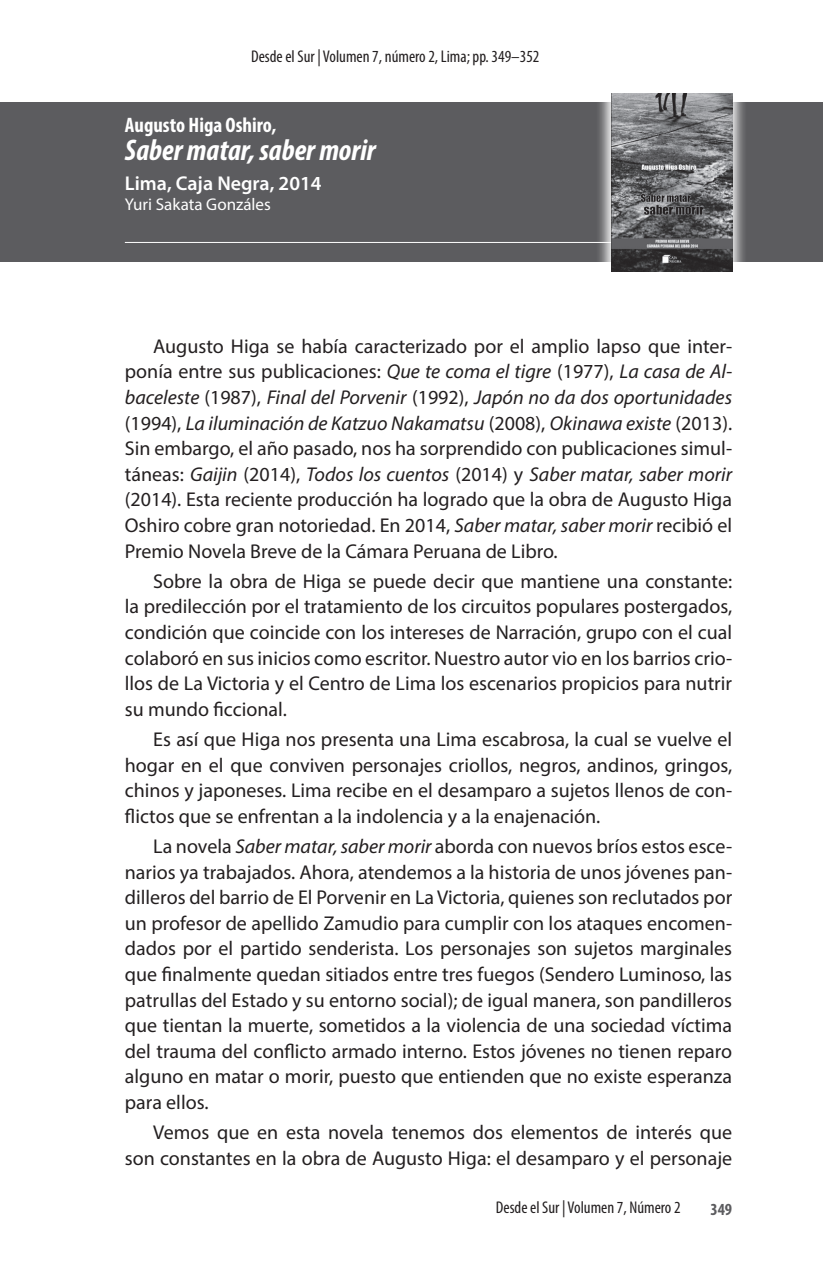
<style>
.page{position:relative;width:823px;height:1265px;background:#fff}
.page>*{position:absolute;margin:0;border:0;box-sizing:border-box;transform-origin:0 0}
.TITULO{font:italic 700 condensed 30px "Myriad Pro";color:#fff}
.PRE_TITULO{font:700 condensed 21px "Myriad Pro";color:#fff}
.PARRAFOS{font:20px/25.6px "Myriad Pro";color:#231f20;text-align:justify}
.AUTOR{font:600 20px "Myriad Pro";color:#fff}
.PARRAFOS-2{font:condensed 17px "Myriad Pro";color:#231f20}
.EMAIL{font:17px "Myriad Pro";color:#fff}
.t1{font:700 condensed 17px "Myriad Pro";color:#5c5c5f}
.s1{font-style:italic}
</style>
<div class="page">
<div style="left:0;top:102px;width:822px;height:159px;background:#5c5c5f"></div>
<hr style="left:125px;top:242px;width:606px;height:1px;background:#fff">
<div style="left:595px;top:77px;width:152px;height:210px;background:#fff;opacity:.95"></div>
<img style="left:611px;top:93px;width:120px;height:178px">
<p class="PARRAFOS-2" style="left:251px;top:46px;width:290px">Desde el Sur | Volumen 7, número 2, Lima; pp. 349–352</p>
<p class="PRE_TITULO" style="left:125px;top:112px;width:153px">Augusto Higa Oshiro,</p>
<p class="TITULO" style="left:125px;top:131px;width:252px">Saber matar, saber morir</p>
<p class="AUTOR" style="left:125px;top:170px;width:198px">Lima, Caja Negra, 2014</p>
<p class="EMAIL" style="left:125px;top:194px;width:147px">Yuri Sakata Gonzáles</p>
<p class="PARRAFOS" style="left:125px;top:333px;width:608px;text-indent:28px">Augusto Higa se había caracterizado por el amplio lapso que inter&shy;ponía entre sus publicaciones: <span class="s1">Que te coma el tigre</span> (1977), <span class="s1">La casa de Al&shy;baceleste</span> (1987), <span class="s1">Final del Porvenir</span> (1992), <span class="s1">Japón no da dos oportunidades </span>(1994), <span class="s1">La iluminación de Katzuo Nakamatsu</span> (2008), <span class="s1">Okinawa existe</span> (2013).<br>Sin embargo, el año pasado, nos ha sorprendido con publicaciones simul&shy;táneas: <span class="s1">Gaijin</span> (2014), <span class="s1">Todos los cuentos</span> (2014) y <span class="s1">Saber matar, saber morir </span>(2014). Esta reciente producción ha logrado que la obra de Augusto Higa Oshiro cobre gran notoriedad. En 2014, <span class="s1">Saber matar, saber morir</span> recibió el Premio Novela Breve de la Cámara Peruana de Libro.</p>
<p class="PARRAFOS" style="left:125px;top:568px;width:608px;text-indent:28px">Sobre la obra de Higa se puede decir que mantiene una constante: la predilección por el tratamiento de los circuitos populares postergados, condición que coincide con los intereses de Narración, grupo con el cual colaboró en sus inicios como escritor. Nuestro autor vio en los barrios crio&shy;llos de La Victoria y el Centro de Lima los escenarios propicios para nutrir su mundo ficcional.</p>
<p class="PARRAFOS" style="left:125px;top:726px;width:608px;text-indent:28px">Es así que Higa nos presenta una Lima escabrosa, la cual se vuelve el hogar en el que conviven personajes criollos, negros, andinos, gringos, chinos y japoneses. Lima recibe en el desamparo a sujetos llenos de con&shy;flictos que se enfrentan a la indolencia y a la enajenación.</p>
<p class="PARRAFOS" style="left:125px;top:833px;width:608px;text-indent:28px">La novela <span class="s1">Saber matar, saber morir</span> aborda con nuevos bríos estos esce&shy;narios ya trabajados. Ahora, atendemos a la historia de unos jóvenes pan&shy;dilleros del barrio de El Porvenir en La Victoria, quienes son reclutados por un profesor de apellido Zamudio para cumplir con los ataques encomen&shy;dados por el partido senderista. Los personajes son sujetos marginales que finalmente quedan sitiados entre tres fuegos (Sendero Luminoso, las patrullas del Estado y su entorno social); de igual manera, son pandilleros que tientan la muerte, sometidos a la violencia de una sociedad víctima del trauma del conflicto armado interno. Estos jóvenes no tienen reparo alguno en matar o morir, puesto que entienden que no existe esperanza para ellos.</p>
<p class="PARRAFOS" style="left:125px;top:1119px;width:608px;text-align:right">Vemos que en esta novela tenemos dos elementos de interés que son constantes en la obra de Augusto Higa: el desamparo y el personaje</p>
<p class="PARRAFOS-2" style="left:495px;top:1196px;width:186px">Desde el Sur | Volumen 7, Número 2</p>
<p class="t1" style="left:710px;top:1198px;width:23px">349</p>
</div>
